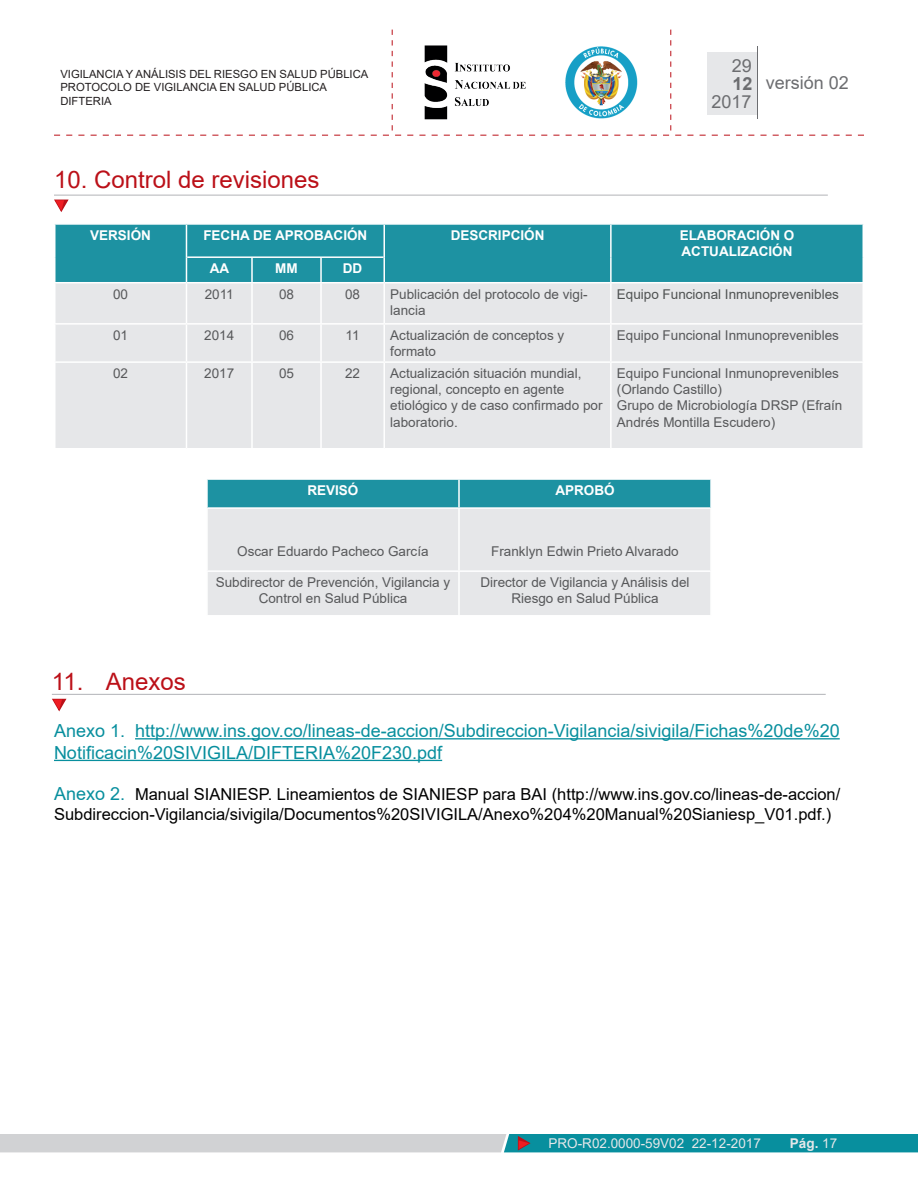
<style>
.page{position:relative;width:918px;height:1188px;background:#fff}
.page>*{position:absolute;margin:0;border:0;box-sizing:border-box;transform-origin:0 0}
.t1{font:24px "Arial";color:#bb1018}
.t2{font:18px/21.6px "Arial";color:#088f9e}
.t3{font:18px/35.1px "Arial";color:#6c6d70;text-align:right}
.t4{font:700 18px "Arial";color:#6c6d70}
.t5{font:16.5px/19.8px "Arial";color:#000001}
.t6{font:13.5px/16.2px "Arial";color:#57585a}
.t7{font:700 13.5px/16.2px "Arial";color:#fff}
.t8{font:13.5px "Arial";color:#4f5252}
.t9{font:13.5px "Arial";color:#e6e7e9}
.t10{font:700 13.5px "Arial";color:#e6e7e9}
.t11{font:11.25px/13.5px "Arial";color:#231f20}
.s1{font-size:18px;color:#088f9e}
.s2{font-weight:400}
</style>
<div class="page">
<svg style="left:54px;top:30px;width:810px;height:106px"></svg>
<div style="left:707px;top:52px;width:50px;height:62px;background:#e6e7e9"></div>
<hr style="left:757px;top:46px;width:1px;height:73px;background:#6c6d70">
<svg style="left:0;top:1134px;width:918px;height:18px;background:#78b3bb"></svg>
<hr style="left:52px;top:694px;width:774px;height:1px;background:#b2b3b7">
<svg style="left:52px;top:698px;width:15px;height:14px"></svg>
<hr style="left:135px;top:738px;width:705px;height:1px;background:#088f9e">
<hr style="left:54px;top:760px;width:388px;height:1px;background:#088f9e">
<div style="left:56px;top:225px;width:806px;height:57px;background:#1d92a2"></div>
<div style="left:56px;top:283px;width:806px;height:165px;background:#e6e7e9"></div>
<hr style="left:186px;top:225px;width:1px;height:32px;background:#fff">
<svg style="left:186px;top:257px;width:1px;height:25px"></svg>
<hr style="left:383px;top:225px;width:2px;height:32px;background:#fff">
<hr style="left:610px;top:225px;width:2px;height:32px;background:#fff">
<hr style="left:610px;top:257px;width:2px;height:25px;background:#fff">
<hr style="left:251px;top:258px;width:2px;height:24px;background:#fff">
<hr style="left:320px;top:258px;width:2px;height:24px;background:#fff">
<hr style="left:383px;top:257px;width:2px;height:25px;background:#fff">
<hr style="left:187px;top:256px;width:65px;height:2px;background:#fff">
<hr style="left:252px;top:256px;width:69px;height:2px;background:#fff">
<hr style="left:321px;top:256px;width:62px;height:2px;background:#fff">
<hr style="left:186px;top:283px;width:1px;height:40px;background:#fff">
<hr style="left:251px;top:283px;width:2px;height:40px;background:#fff">
<hr style="left:320px;top:283px;width:2px;height:40px;background:#fff">
<hr style="left:383px;top:283px;width:2px;height:40px;background:#fff">
<hr style="left:610px;top:283px;width:2px;height:40px;background:#fff">
<hr style="left:54px;top:323px;width:132px;height:2px;background:#fff">
<hr style="left:54px;top:361px;width:132px;height:2px;background:#fff">
<hr style="left:186px;top:323px;width:66px;height:2px;background:#fff">
<hr style="left:186px;top:325px;width:1px;height:36px;background:#fff">
<hr style="left:186px;top:361px;width:66px;height:2px;background:#fff">
<hr style="left:186px;top:363px;width:1px;height:85px;background:#fff">
<hr style="left:252px;top:323px;width:69px;height:2px;background:#fff">
<hr style="left:251px;top:325px;width:2px;height:36px;background:#fff">
<hr style="left:252px;top:361px;width:69px;height:2px;background:#fff">
<hr style="left:251px;top:363px;width:2px;height:85px;background:#fff">
<hr style="left:321px;top:323px;width:63px;height:2px;background:#fff">
<hr style="left:320px;top:325px;width:2px;height:36px;background:#fff">
<hr style="left:321px;top:361px;width:63px;height:2px;background:#fff">
<hr style="left:320px;top:363px;width:2px;height:85px;background:#fff">
<hr style="left:384px;top:323px;width:227px;height:2px;background:#fff">
<hr style="left:383px;top:325px;width:2px;height:36px;background:#fff">
<hr style="left:384px;top:361px;width:227px;height:2px;background:#fff">
<hr style="left:383px;top:363px;width:2px;height:85px;background:#fff">
<hr style="left:611px;top:323px;width:253px;height:2px;background:#fff">
<hr style="left:610px;top:325px;width:2px;height:36px;background:#fff">
<hr style="left:610px;top:363px;width:2px;height:85px;background:#fff">
<hr style="left:611px;top:361px;width:253px;height:2px;background:#fff">
<div style="left:208px;top:480px;width:502px;height:27px;background:#1d92a2"></div>
<div style="left:208px;top:509px;width:502px;height:106px;background:#e6e7e9"></div>
<hr style="left:458px;top:480px;width:2px;height:27px;background:#fff">
<hr style="left:458px;top:509px;width:2px;height:61px;background:#fff">
<hr style="left:206px;top:570px;width:253px;height:2px;background:#fff">
<hr style="left:459px;top:570px;width:253px;height:2px;background:#fff">
<hr style="left:458px;top:572px;width:2px;height:43px;background:#fff">
<hr style="left:54px;top:195px;width:774px;height:1px;background:#b2b3b7">
<svg style="left:54px;top:199px;width:15px;height:13px"></svg>
<h2 class="t3" style="left:712px;top:48px;width:42px">29<br>2017</h2>
<p class="t11" style="left:60px;top:67px;width:310px">VIGILANCIA Y ANÁLISIS DEL RIESGO EN SALUD PÚBLICA<br>PROTOCOLO DE VIGILANCIA EN SALUD PÚBLICA<br>DIFTERIA</p>
<h2 class="t3" style="left:766px;top:65px;width:85px">versión 02</h2>
<h2 class="t4" style="left:733px;top:71px;width:22px">12</h2>
<h1 class="t1" style="left:54px;top:163px;width:267px">10. Control de revisiones</h1>
<p class="t7" style="left:90px;top:227px;width:62px">VERSIÓN</p>
<p class="t7" style="left:203px;top:227px;width:165px">FECHA DE APROBACIÓN</p>
<p class="t7" style="left:451px;top:227px;width:95px">DESCRIPCIÓN</p>
<p class="t7" style="left:680px;top:227px;width:116px">ELABORACIÓN O<br>ACTUALIZACIÓN</p>
<p class="t7" style="left:210px;top:260px;width:21px">AA</p>
<p class="t7" style="left:275px;top:260px;width:24px">MM</p>
<p class="t7" style="left:343px;top:260px;width:21px">DD</p>
<p class="t6" style="left:113px;top:286px;width:17px">00</p>
<p class="t6" style="left:205px;top:286px;width:31px">2011</p>
<p class="t6" style="left:279px;top:286px;width:17px">08</p>
<p class="t6" style="left:345px;top:286px;width:17px">08</p>
<p class="t6" style="left:390px;top:286px;width:199px">Publicación del protocolo de vigi&shy;lancia</p>
<p class="t8" style="left:617px;top:285px;width:224px">Equipo Funcional Inmunoprevenibles</p>
<p class="t6" style="left:113px;top:327px;width:17px">01</p>
<p class="t6" style="left:204px;top:327px;width:32px">2014</p>
<p class="t6" style="left:279px;top:327px;width:17px">06</p>
<p class="t6" style="left:346px;top:327px;width:16px">11</p>
<p class="t6" style="left:390px;top:327px;width:176px">Actualización de conceptos y formato</p>
<p class="t6" style="left:617px;top:327px;width:224px">Equipo Funcional Inmunoprevenibles</p>
<p class="t6" style="left:113px;top:365px;width:17px">02</p>
<p class="t6" style="left:204px;top:365px;width:32px">2017</p>
<p class="t6" style="left:279px;top:365px;width:17px">05</p>
<p class="t6" style="left:345px;top:365px;width:17px">22</p>
<p class="t6" style="left:390px;top:365px;width:214px">Actualización situación mundial, regional, concepto en agente etiológico y de caso confirmado por laboratorio.</p>
<p class="t6" style="left:617px;top:365px;width:227px">Equipo Funcional Inmunoprevenibles (Orlando Castillo)<br>Grupo de Microbiología DRSP (Efraín<br>Andrés Montilla Escudero)</p>
<p class="t7" style="left:307px;top:482px;width:53px">REVISÓ</p>
<p class="t7" style="left:555px;top:482px;width:61px">APROBÓ</p>
<p class="t6" style="left:237px;top:543px;width:193px">Oscar Eduardo Pacheco García</p>
<p class="t6" style="left:491px;top:543px;width:189px">Franklyn Edwin Prieto Alvarado</p>
<p class="t6" style="left:216px;top:574px;width:236px;text-align:center">Subdirector de Prevención, Vigilancia y<br>Control en Salud Pública</p>
<p class="t6" style="left:480px;top:574px;width:211px;text-align:center">Director de Vigilancia y Análisis del<br>Riesgo en Salud Pública</p>
<h1 class="t1" style="left:52px;top:665px;width:136px">11. Anexos</h1>
<h2 class="t2" style="left:54px;top:720px;width:787px">Anexo 1. http://www.ins.gov.co/lineas-de-accion/Subdireccion-Vigilancia/sivigila/Fichas%20de%20<br>Notificacin%20SIVIGILA/DIFTERIA%20F230.pdf</h2>
<p class="t5" style="left:54px;top:784px;width:788px"><span class="s1">Anexo 2.</span> Manual SIANIESP. Lineamientos de SIANIESP para BAI (http://www.ins.gov.co/lineas-de-accion/<br>Subdireccion-Vigilancia/sivigila/Documentos%20SIVIGILA/Anexo%204%20Manual%20Sianiesp_V01.pdf.)</p>
<p class="t9" style="left:549px;top:1134px;width:214px">PRO-R02.0000-59V02 22-12-2017</p>
<p class="t10" style="left:790px;top:1134px;width:49px">Pág. <span class="s2">17</span></p>
</div>
